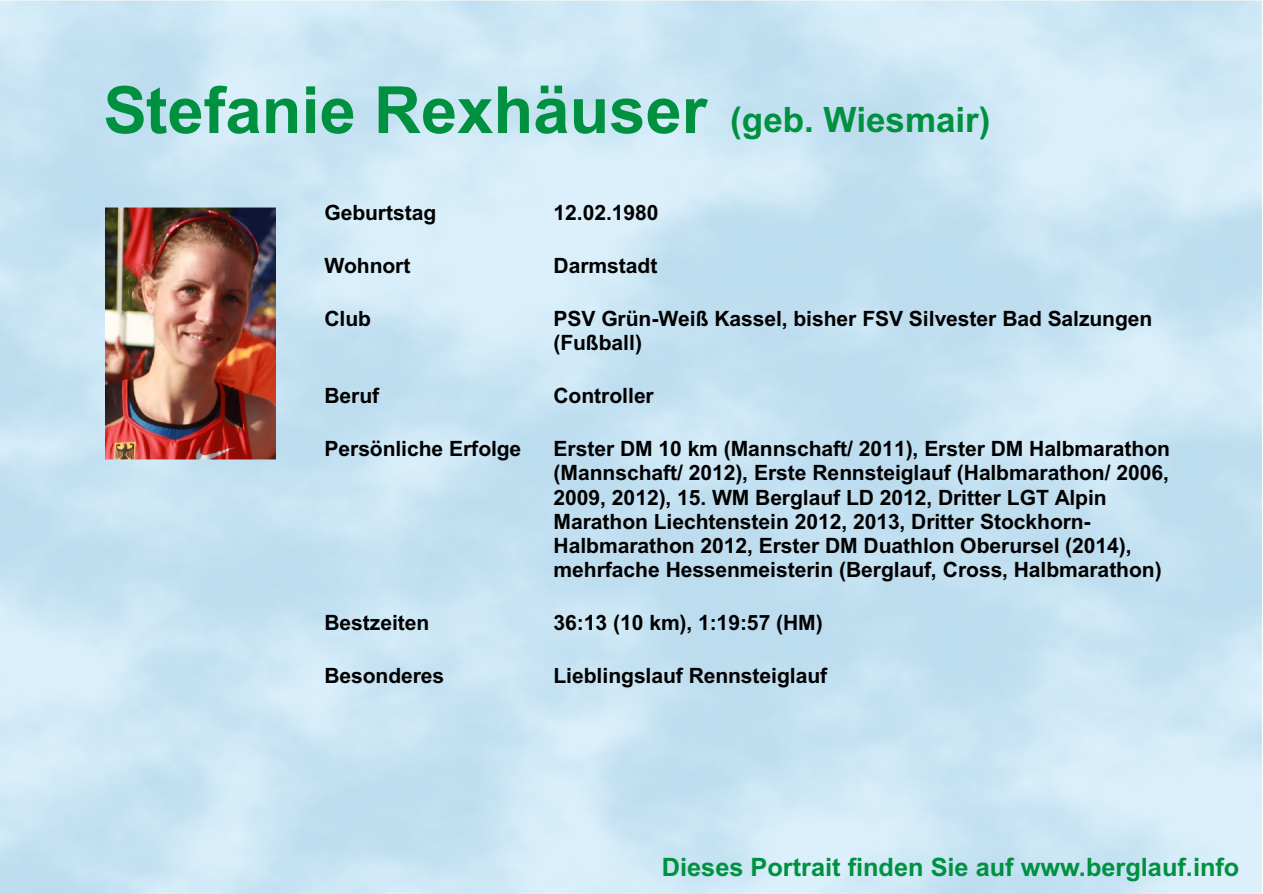
<style>
.page{position:relative;width:1263px;height:894px;background:#fff}
.page>*{position:absolute;margin:0;border:0;box-sizing:border-box;transform-origin:0 0}
.t1{font:700 65.1px "Arial";color:#009140}
.t2{font:700 34.95px "Arial";color:#009140}
.t3{font:700 25.35px "Arial";color:#009140}
.t4{font:700 21.15px/24.2px "Arial";letter-spacing:-.005em;color:#000}
</style>
<div class="page">
<img style="left:0;top:1px;width:1262px;height:893px">
<img style="left:105px;top:207px;width:170px;height:252px">
<h1 class="t1" style="left:103px;top:86px;width:605px">Stefanie Rexhäuser</h1>
<h2 class="t2" style="left:730px;top:106px;width:262px">(geb. Wiesmair)</h2>
<p class="t4" style="left:324px;top:203px;width:114px">Geburtstag</p>
<p class="t4" style="left:554px;top:203px;width:107px">12.02.1980</p>
<p class="t4" style="left:324px;top:256px;width:88px">Wohnort</p>
<p class="t4" style="left:554px;top:256px;width:105px">Darmstadt</p>
<p class="t4" style="left:324px;top:308px;width:48px">Club</p>
<p class="t4" style="left:554px;top:308px;width:600px">PSV Grün-Weiß Kassel, bisher FSV Silvester Bad Salzungen (Fußball)</p>
<p class="t4" style="left:324px;top:386px;width:56px">Beruf</p>
<p class="t4" style="left:554px;top:386px;width:102px">Controller</p>
<p class="t4" style="left:324px;top:438px;width:198px">Persönliche Erfolge</p>
<p class="t4" style="left:554px;top:438px;width:618px">Erster DM 10 km (Mannschaft/ 2011), Erster DM Halbmarathon (Mannschaft/ 2012), Erste Rennsteiglauf (Halbmarathon/ 2006, 2009, 2012), 15. WM Berglauf LD 2012, Dritter LGT Alpin Marathon Liechtenstein 2012, 2013, Dritter Stockhorn-Halbmarathon 2012, Erster DM Duathlon Oberursel (2014), mehrfache Hessenmeisterin (Berglauf, Cross, Halbmarathon)</p>
<p class="t4" style="left:324px;top:612px;width:107px">Bestzeiten</p>
<p class="t4" style="left:554px;top:612px;width:271px">36:13 (10 km), 1:19:57 (HM)</p>
<p class="t4" style="left:324px;top:665px;width:121px">Besonderes</p>
<p class="t4" style="left:554px;top:665px;width:275px">Lieblingslauf Rennsteiglauf</p>
<p class="t3" style="left:662px;top:857px;width:579px">Dieses Portrait finden Sie auf www.berglauf.info</p>
</div>
